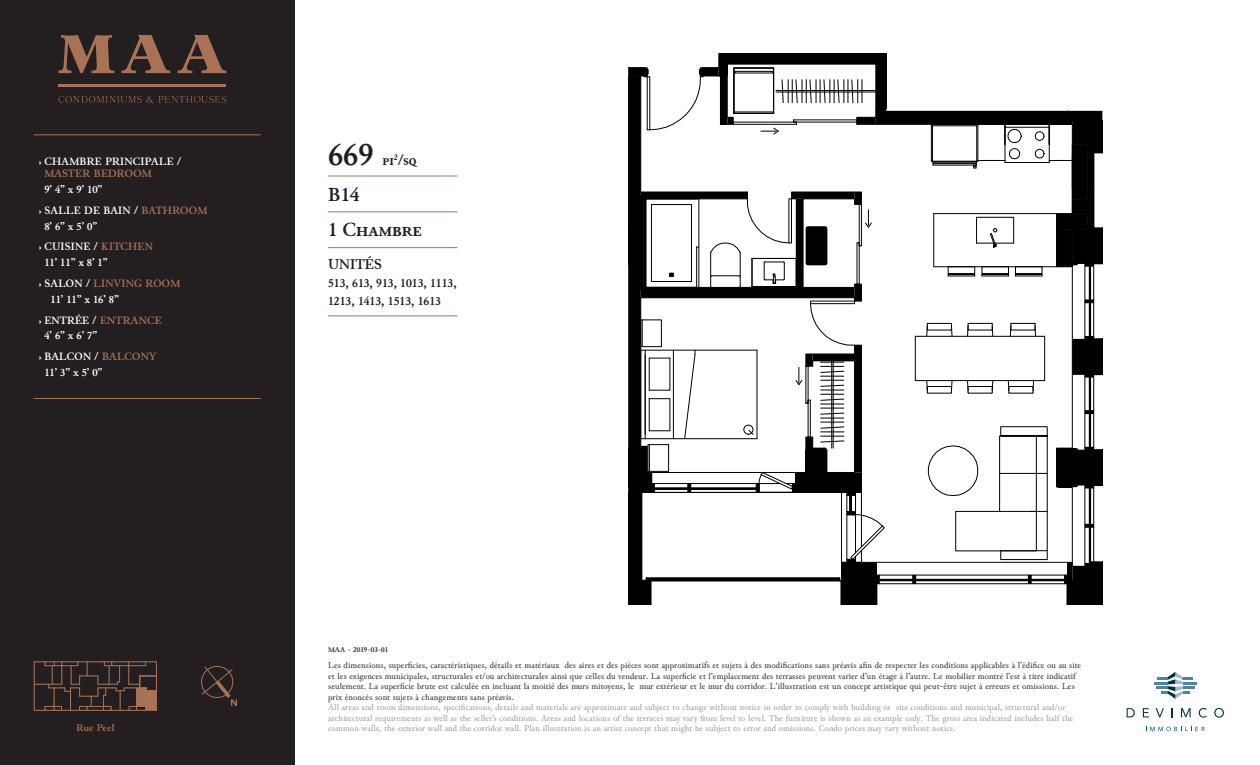
<style>
.page{position:relative;width:1260px;height:765px;background:#fff}
.page>*{position:absolute;margin:0;border:0;box-sizing:border-box;transform-origin:0 0}
.MAA_1_Chambre{font:700 20px "Junicode";color:#231f20}
.MAA_1_Unité_ref{font:700 20px "Junicode";color:#231f20}
.MAA_1_Surface{font:700 15px "Junicode";color:#231f20}
.MAA_1_Unité_Titre{font:700 15px "Junicode";color:#231f20}
.MAA_1_Unité_numero{font:700 12.5px/17.5px "Junicode";color:#231f20}
.MAA_1_Dimension{font:700 11.25px/12.5px "Junicode";letter-spacing:.02em;color:#fff}
.t1{font:700 11.25px "Junicode";letter-spacing:.02em;color:#a77256}
.t2{font:700 10.25px "Junicode";letter-spacing:.025em;color:#a77256}
.t3{font:8.75px/10.5px "Junicode";letter-spacing:.02em;color:#231f20}
.t4{font:8.75px/10.5px "Junicode";letter-spacing:.02em;color:#939598}
.t5{font:700 7.5px "Junicode";letter-spacing:.02em;color:#231f20}
.s1{font-family:"Gotham HTF";font-size:7.5px}
.s2{color:#a77256}
.s3{font-family:"Gotham HTF";font-size:7.5px;color:#fff}
.s4{color:#fff}
.s5{font-size:32.5px}
</style>
<div class="page">
<div style="left:0;top:0;width:294px;height:765px;background:#231f20"></div>
<svg style="left:1146px;top:727px;width:59px;height:4px"></svg>
<svg style="left:1156px;top:708px;width:8px;height:9px"></svg>
<svg style="left:1143px;top:708px;width:6px;height:9px"></svg>
<svg style="left:1127px;top:708px;width:8px;height:9px"></svg>
<svg style="left:1214px;top:708px;width:10px;height:10px"></svg>
<svg style="left:1199px;top:708px;width:8px;height:10px"></svg>
<svg style="left:1181px;top:708px;width:10px;height:9px"></svg>
<svg style="left:1154px;top:672px;width:43px;height:27px"></svg>
<svg style="left:201px;top:665px;width:36px;height:41px"></svg>
<hr style="left:59px;top:85px;width:167px;height:2px;background:#a77256">
<svg style="left:59px;top:35px;width:55px;height:38px"></svg>
<svg style="left:121px;top:35px;width:49px;height:38px"></svg>
<svg style="left:178px;top:35px;width:48px;height:38px"></svg>
<svg style="left:58px;top:96px;width:169px;height:7px"></svg>
<hr style="left:328px;top:176px;width:130px;height:1px;background:#a77256">
<hr style="left:328px;top:212px;width:130px;height:1px;background:#a77256">
<hr style="left:328px;top:247px;width:130px;height:1px;background:#a77256">
<hr style="left:328px;top:316px;width:130px;height:1px;background:#a77256">
<hr style="left:1101px;top:562px;width:2px;height:42px;background:#000">
<hr style="left:1101px;top:450px;width:2px;height:35px;background:#000">
<hr style="left:1101px;top:228px;width:2px;height:35px;background:#000">
<hr style="left:1101px;top:339px;width:2px;height:35px;background:#000">
<hr style="left:1101px;top:121px;width:2px;height:31px;background:#000">
<svg style="left:628px;top:53px;width:474px;height:551px"></svg>
<hr style="left:1068px;top:121px;width:34px;height:1px;background:#000">
<div style="left:1057px;top:215px;width:31px;height:15px;border:1px solid #000"></div>
<div style="left:1072px;top:144px;width:16px;height:56px;border:1px solid #000"></div>
<div style="left:1091px;top:152px;width:3px;height:76px;border:1px solid #000"></div>
<div style="left:1057px;top:230px;width:16px;height:36px;border:1px solid #000"></div>
<div style="left:644px;top:486px;width:8px;height:7px;border:1px solid #000"></div>
<hr style="left:34px;top:135px;width:227px;height:1px;background:#a77256">
<hr style="left:34px;top:398px;width:227px;height:1px;background:#a77256">
<svg style="left:34px;top:662px;width:123px;height:49px"></svg>
<p class="MAA_1_Dimension" style="left:44px;top:155px;width:138px;text-indent:-6px"><span class="s1">›</span> CHAMBRE PRINCIPALE /<br><span class="s2">MASTER BEDROOM</span></p>
<p class="MAA_1_Dimension" style="left:44px;top:183px;width:60px">9’ 4” x 9’ 10”</p>
<p class="MAA_1_Dimension" style="left:39px;top:204px;width:170px"><span class="s1">›</span> SALLE DE BAIN / <span class="s2">BATHROOM</span></p>
<p class="MAA_1_Dimension" style="left:44px;top:220px;width:54px">8’ 6” x 5’ 0”</p>
<p class="MAA_1_Dimension" style="left:39px;top:241px;width:116px"><span class="s1">›</span> CUISINE / <span class="s2">KITCHEN</span></p>
<p class="MAA_1_Dimension" style="left:44px;top:257px;width:65px">11’ 11” x 8’ 1”</p>
<p class="t1" style="left:39px;top:276px;width:143px"><span class="s3">›</span> <span class="s4">SALON /</span> LINVING ROOM</p>
<p class="MAA_1_Dimension" style="left:50px;top:293px;width:70px">11’ 11” x 16’ 8”</p>
<p class="t1" style="left:39px;top:312px;width:124px"><span class="s3">›</span> <span class="s4">ENTRÉE /</span> ENTRANCE</p>
<p class="MAA_1_Dimension" style="left:44px;top:330px;width:54px">4’ 6” x 6’ 7”</p>
<p class="MAA_1_Dimension" style="left:39px;top:351px;width:119px"><span class="s1">›</span> BALCON / <span class="s2">BALCONY</span></p>
<p class="MAA_1_Dimension" style="left:44px;top:366px;width:60px">11’ 3” x 5’ 0”</p>
<p class="t2" style="left:76px;top:721px;width:40px">Rue Peel</p>
<p class="MAA_1_Surface" style="left:328px;top:150px;width:90px"><span class="s5">669</span> pi<sup>2</sup>/sq</p>
<p class="MAA_1_Unité_ref" style="left:328px;top:180px;width:33px">B14</p>
<p class="MAA_1_Chambre" style="left:328px;top:216px;width:95px">1 Chambre</p>
<p class="MAA_1_Unité_Titre" style="left:328px;top:254px;width:55px">UNITÉS</p>
<p class="MAA_1_Unité_numero" style="left:328px;top:275px;width:130px">513, 613, 913, 1013, 1113,<br>1213, 1413, 1513, 1613</p>
<p class="t5" style="left:328px;top:645px;width:62px">MAA - 2019-03-01</p>
<p class="t3" style="left:328px;top:660px;width:754px">Les dimensions, superficies, caractéristiques, détails et matériaux des aires et des pièces sont approximatifs et sujets à des modifications sans préavis afin de respecter les conditions applicables à l’édifice ou au site et les exigences municipales, structurales et/ou architecturales ainsi que celles du vendeur. La superficie et l’emplacement des terrasses peuvent varier d’un étage à l’autre. Le mobilier montré l’est à titre indicatif seulement. La superficie brute est calculée en incluant la moitié des murs mitoyens, le mur extérieur et le mur du corridor. L’illustration est un concept artistique qui peut-être sujet à erreurs et omissions. Les prix énoncés sont sujets à changements sans préavis.</p>
<p class="t4" style="left:328px;top:702px;width:747px">All areas and room dimensions, specifications, details and materials are approximate and subject to change without notice in order to comply with building or site conditions and municipal, structural and/or architectural requirements as well as the seller’s conditions. Areas and locations of the terraces may vary from level to level. The furniture is shown as an example only. The gross area indicated includes half the common walls, the exterior wall and the corridor wall. Plan illustration is an artist concept that might be subject to error and omissions. Condo prices may vary without notice.</p>
</div>
